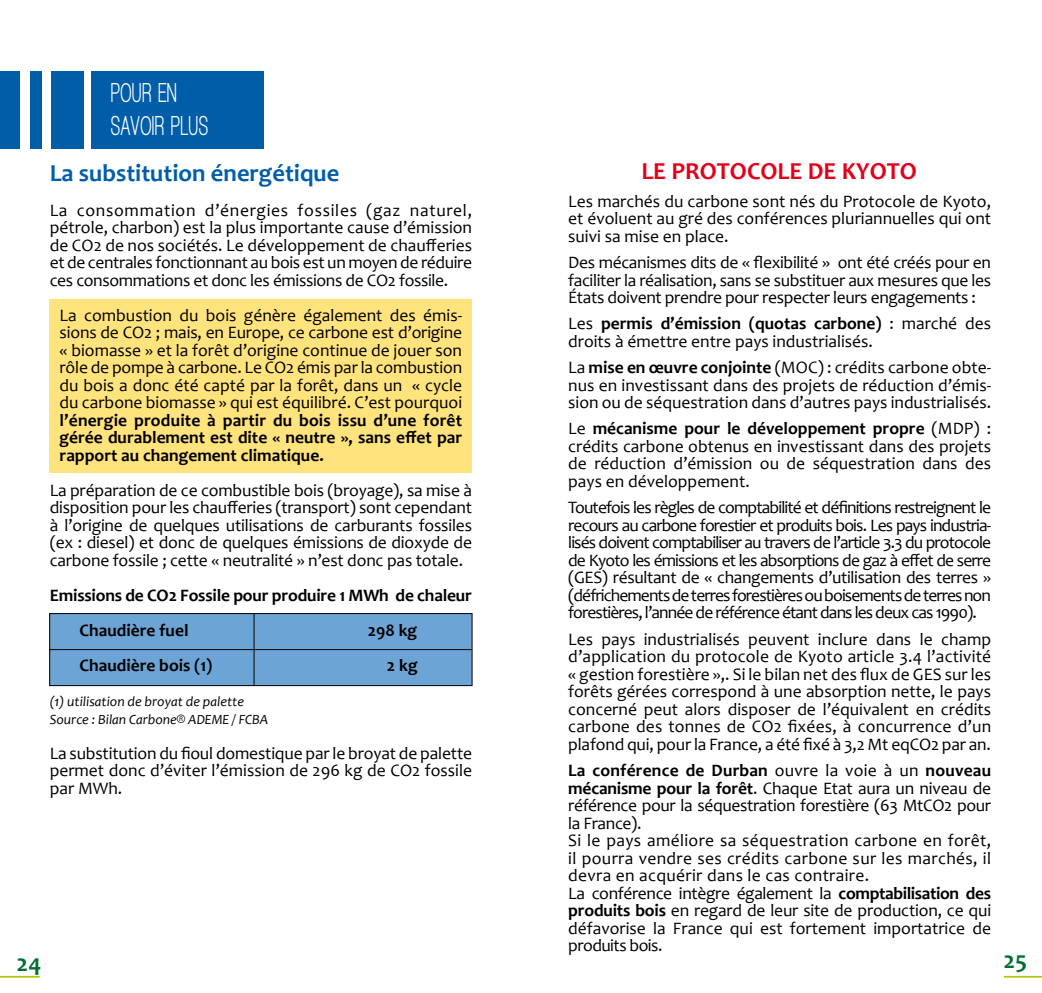
<style>
.page{position:relative;width:1042px;height:993px;background:#fff}
.page>*{position:absolute;margin:0;border:0;box-sizing:border-box;transform-origin:0 0}
.t1{font:700 ultra-condensed 28px/33.6px "Walkway";letter-spacing:.04em;color:#fff}
.t2{font:700 24.5px "Candara";color:#005ea8}
.t3{font:700 24.5px "Candara";color:#e2001a}
.t4{font:700 24.5px "Candara";color:#006e33}
.t5{font:17.5px/17.5px "Candara";color:#000;text-align:justify}
.t6{font:700 17.5px/17.5px "Candara";color:#000;text-align:justify}
.t7{font:italic 14px/17.5px "Candara";color:#000}
.s1{font-weight:700}
</style>
<div class="page">
<div style="left:50px;top:613px;width:422px;height:72px;background:#6ca5d5"></div>
<div style="left:49px;top:613px;width:423px;height:72px;border:1px solid #000"></div>
<div style="left:50px;top:299px;width:422px;height:173px;background:#ffe37d"></div>
<hr style="left:0;top:975px;width:40px;height:2px;background:#b1c800">
<hr style="left:1004px;top:975px;width:38px;height:2px;background:#b1c800">
<div style="left:92px;top:71px;width:172px;height:78px;background:#005ea8"></div>
<div style="left:51px;top:71px;width:33px;height:77px;background:#005ea8"></div>
<div style="left:31px;top:71px;width:11px;height:77px;background:#005ea8"></div>
<div style="left:0;top:71px;width:20px;height:77px;background:#005ea8"></div>
<hr style="left:49px;top:649px;width:423px;height:1px;background:#000">
<hr style="left:254px;top:613px;width:1px;height:72px;background:#000">
<h1 class="t1" style="left:111px;top:75px;width:98px">POUR EN<br>SAVOIR PLUS</h1>
<h2 class="t3" style="left:641px;top:156px;width:277px">LE PROTOCOLE DE KYOTO</h2>
<h2 class="t2" style="left:50px;top:158px;width:291px">La substitution énergétique</h2>
<p class="t5" style="left:50px;top:201px;width:424px">La consommation d’énergies fossiles (gaz naturel, pétrole, charbon) est la plus importante cause d’émission de CO2 de nos sociétés. Le développement de chaufferies et de centrales fonctionnant au bois est un moyen de réduire ces consommations et donc les émissions de CO2 fossile.</p>
<p class="t5" style="left:60px;top:306px;width:404px">La combustion du bois génère également des émis&shy;sions de CO2 ; mais, en Europe, ce carbone est d’origine « biomasse » et la forêt d’origine continue de jouer son rôle de pompe à carbone. Le CO2 émis par la combustion du bois a donc été capté par la forêt, dans un « cycle du carbone biomasse » qui est équilibré. C’est pourquoi</p>
<p class="t6" style="left:60px;top:411px;width:404px">l’énergie produite à partir du bois issu d’une forêt gérée durablement est dite « neutre », sans effet par rapport au changement climatique.</p>
<p class="t5" style="left:50px;top:481px;width:424px">La préparation de ce combustible bois (broyage), sa mise à disposition pour les chaufferies (transport) sont cependant à l’origine de quelques utilisations de carburants fossiles (ex : diesel) et donc de quelques émissions de dioxyde de carbone fossile ; cette « neutralité » n’est donc pas totale.</p>
<p class="t6" style="left:79px;top:577px;width:394px;line-height:35px;text-indent:-30px">Emissions de CO2 Fossile pour produire 1 MWh de chaleur<br>Chaudière fuel</p>
<p class="t5" style="left:568px;top:192px;width:424px">Les marchés du carbone sont nés du Protocole de Kyoto, et évoluent au gré des conférences pluriannuelles qui ont suivi sa mise en place.</p>
<p class="t5" style="left:568px;top:253px;width:424px">Des mécanismes dits de « flexibilité » ont été créés pour en faciliter la réalisation, sans se substituer aux mesures que les États doivent prendre pour respecter leurs engagements :</p>
<p class="t5" style="left:568px;top:315px;width:424px">Les <span class="s1">permis d’émission (quotas carbone)</span> : marché des droits à émettre entre pays industrialisés.</p>
<p class="t5" style="left:568px;top:358px;width:424px">La <span class="s1">mise en œuvre conjointe</span> (MOC) : crédits carbone obte&shy;nus en investissant dans des projets de réduction d’émis&shy;sion ou de séquestration dans d’autres pays industrialisés.</p>
<p class="t5" style="left:568px;top:420px;width:424px">Le <span class="s1">mécanisme pour le développement propre</span> (MDP) : crédits carbone obtenus en investissant dans des projets de réduction d’émission ou de séquestration dans des pays en développement.</p>
<p class="t5" style="left:568px;top:498px;width:424px">Toutefois les règles de comptabilité et définitions restreignent le recours au carbone forestier et produits bois. Les pays industria&shy;lisés doivent comptabiliser au travers de l’article 3.3 du protocole de Kyoto les émissions et les absorptions de gaz à effet de serre (GES) résultant de « changements d’utilisation des terres » (défrichements de terres forestières ou boisements de terres non forestières, l’année de référence étant dans les deux cas 1990).</p>
<p class="t5" style="left:568px;top:630px;width:424px">Les pays industrialisés peuvent inclure dans le champ d’application du protocole de Kyoto article 3.4 l’activité « gestion forestière »,. Si le bilan net des flux de GES sur les forêts gérées correspond à une absorption nette, le pays concerné peut alors disposer de l’équivalent en crédits carbone des tonnes de CO2 fixées, à concurrence d’un plafond qui, pour la France, a été fixé à 3,2 Mt eqCO2 par an.</p>
<p class="t5" style="left:568px;top:761px;width:424px;text-align:left"><span class="s1">La conférence de Durban</span> ouvre la voie à un <span class="s1">nouveau mécanisme pour la forêt</span>. Chaque Etat aura un niveau de référence pour la séquestration forestière (63 MtCO2 pour la France).<br>Si le pays améliore sa séquestration carbone en forêt, il pourra vendre ses crédits carbone sur les marchés, il devra en acquérir dans le cas contraire.<br>La conférence intègre également la <span class="s1">comptabilisation des produits bois</span> en regard de leur site de production, ce qui défavorise la France qui est fortement importatrice de produits bois.</p>
<p class="t6" style="left:368px;top:621px;width:51px">298 kg</p>
<p class="t6" style="left:79px;top:656px;width:134px">Chaudière bois (1)</p>
<p class="t6" style="left:387px;top:656px;width:32px">2 kg</p>
<p class="t7" style="left:50px;top:692px;width:220px">(1) utilisation de broyat de palette<br>Source : Bilan Carbone® ADEME / FCBA</p>
<p class="t5" style="left:50px;top:744px;width:424px">La substitution du fioul domestique par le broyat de palette permet donc d’éviter l’émission de 296 kg de CO2 fossile par MWh.</p>
<h2 class="t4" style="left:17px;top:947px;width:26px">24</h2>
<h2 class="t4" style="left:1003px;top:945px;width:25px">25</h2>
</div>
